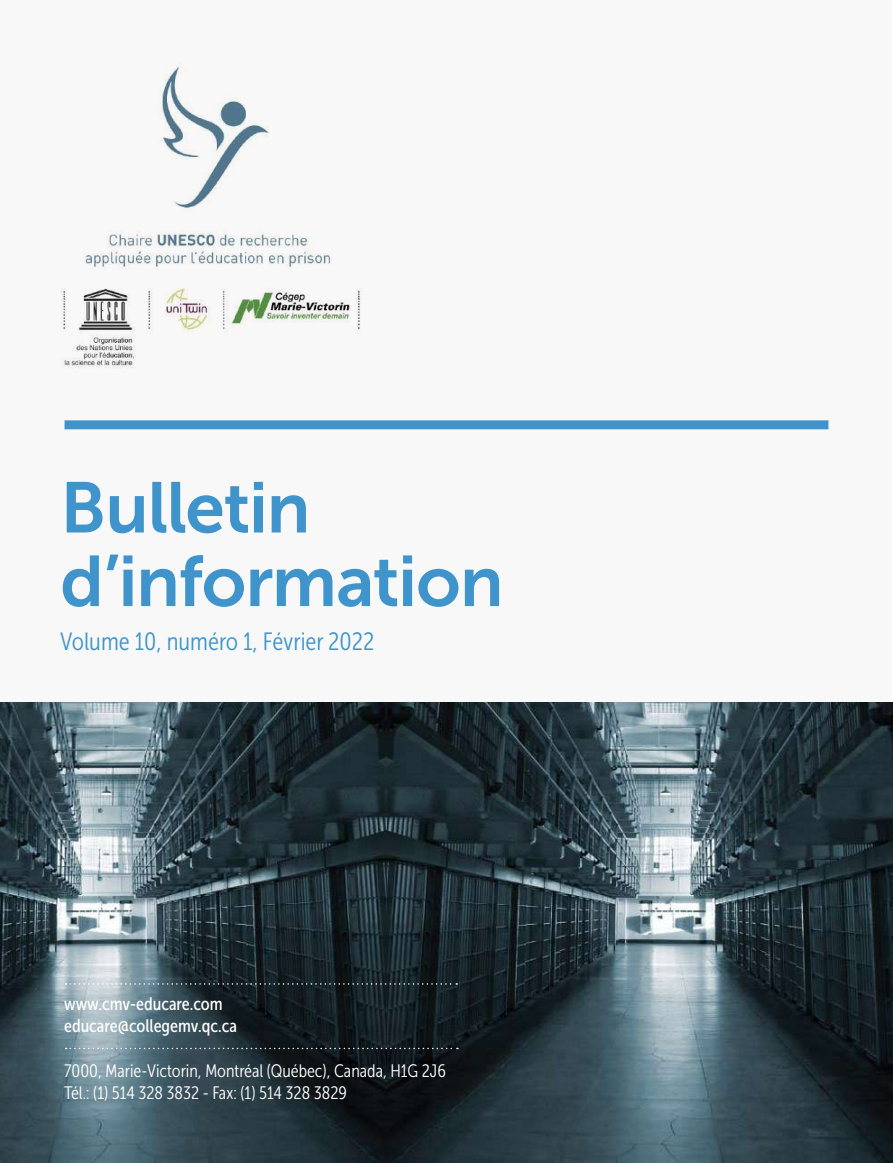
<style>
.page{position:relative;width:893px;height:1163px;background:#fff}
.page>*{position:absolute;margin:0;border:0;box-sizing:border-box;transform-origin:0 0}
.t1{font:71.25px/73.5px "Museo Sans 700";letter-spacing:-.02em;color:#3f94cb}
.t2{font:24.9px "Museo Sans Cond 300";color:#3f94cb}
.t3{font:18px/21.6px "Museo Sans Cond 300";color:#fff}
.t4{font:18px/21.6px "Museo Sans Cond 500";color:#fff}
</style>
<div class="page">
<div style="left:1px;top:0;width:891px;height:704px;background:#f9f8f8"></div>
<img style="left:387px;top:702px;width:505px;height:460px">
<img style="left:0;top:702px;width:387px;height:460px">
<svg style="left:66px;top:1047px;width:392px;height:2px"></svg>
<svg style="left:66px;top:983px;width:391px;height:1px"></svg>
<img style="left:61px;top:63px;width:300px;height:306px">
<div style="left:64px;top:420px;width:764px;height:9px;background:#3f94cb"></div>
<h1 class="t1" style="left:60px;top:471px;width:445px">Bulletin d’information</h1>
<h2 class="t2" style="left:60px;top:627px;width:315px">Volume 10, numéro 1, Février 2022</h2>
<p class="t4" style="left:64px;top:993px;width:174px">www.cmv-educare.com educare@collegemv.qc.ca</p>
<p class="t3" style="left:64px;top:1060px;width:383px">7000, Marie-Victorin, Montréal (Québec), Canada, H1G 2J6<br>Tél. : (1) 514 328 3832 - Fax : (1) 514 328 3829</p>
</div>
